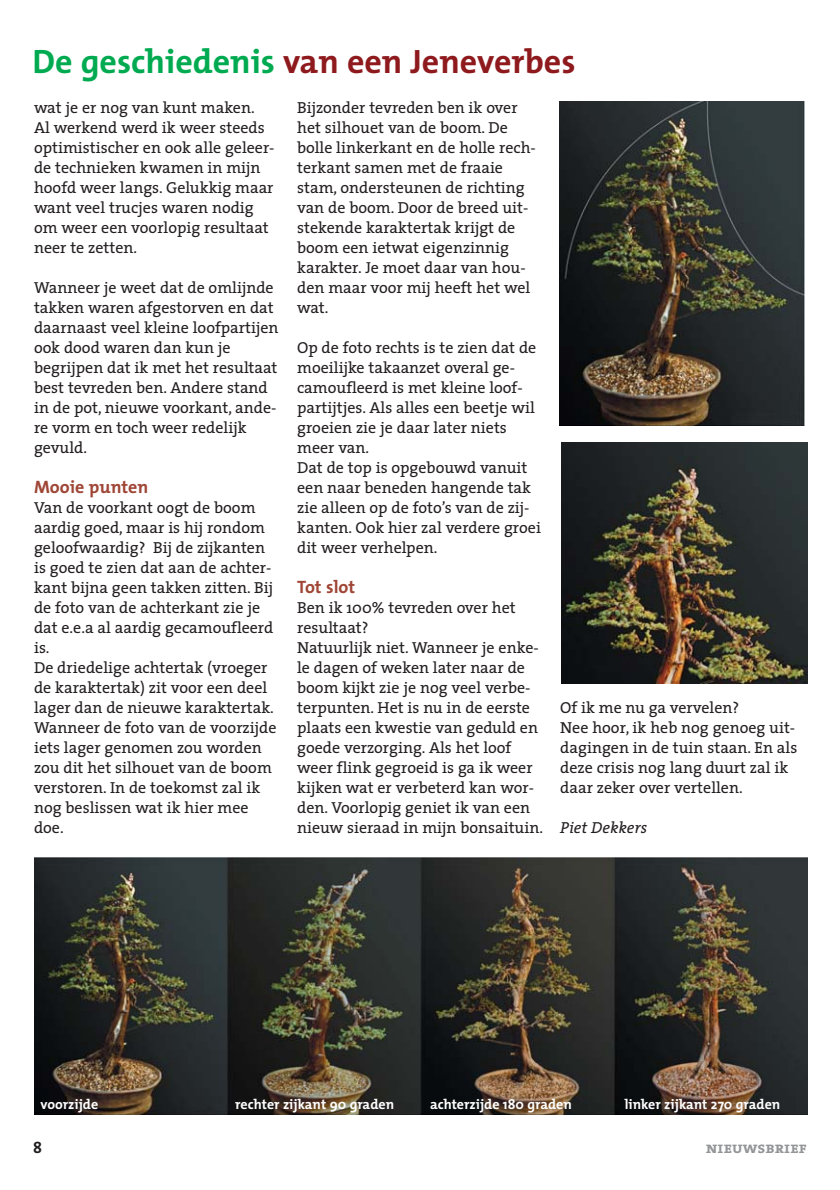
<style>
.page{position:relative;width:840px;height:1190px;background:#fff}
.page>*{position:absolute;margin:0;border:0;box-sizing:border-box;transform-origin:0 0}
.t1{font:700 34px "The Mix";color:#8e1a1d}
.t2{font:700 18px "The Mix";color:#9f4636}
.t3{font:16px/20px "The Serif";color:#231f20}
.t4{font:italic 16px "The Serif";color:#231f20}
.t5{font:16px "The Serif Bold Caps";color:#939598}
.t6{font:700 16px "The Mix";color:#231f20}
.t7{font:700 14px "The Mix";color:#fff}
.s1{color:#00aa50}
</style>
<div class="page">
<img style="left:34px;top:857px;width:773px;height:258px">
<img style="left:559px;top:101px;width:246px;height:325px">
<img style="left:561px;top:442px;width:246px;height:241px">
<h1 class="t1" style="left:33px;top:49px;width:544px"><span class="s1">De geschiedenis</span> van een Jeneverbes</h1>
<p class="t3" style="left:34px;top:100px;width:242px">wat je er nog van kunt maken.<br>Al werkend werd ik weer steeds optimistischer en ook alle geleer&shy;de technieken kwamen in mijn hoofd weer langs. Gelukkig maar want veel trucjes waren nodig om weer een voorlopig resultaat neer te zetten.</p>
<p class="t3" style="left:34px;top:280px;width:246px">Wanneer je weet dat de omlijnde takken waren afgestorven en dat daarnaast veel kleine loofpartijen ook dood waren dan kun je begrijpen dat ik met het resultaat best tevreden ben. Andere stand in de pot, nieuwe voorkant, ande&shy;re vorm en toch weer redelijk gevuld.</p>
<p class="t2" style="left:34px;top:480px;width:116px">Mooie punten</p>
<p class="t3" style="left:34px;top:500px;width:244px">Van de voorkant oogt de boom aardig goed, maar is hij rondom geloofwaardig? Bij de zijkanten is goed te zien dat aan de achter&shy;kant bijna geen takken zitten. Bij de foto van de achterkant zie je dat e.e.a al aardig gecamoufleerd is.<br>De driedelige achtertak (vroeger de karaktertak) zit voor een deel lager dan de nieuwe karaktertak.<br>Wanneer de foto van de voorzijde iets lager genomen zou worden zou dit het silhouet van de boom verstoren. In de toekomst zal ik nog beslissen wat ik hier mee doe.</p>
<p class="t3" style="left:297px;top:100px;width:240px">Bijzonder tevreden ben ik over het silhouet van de boom. De bolle linkerkant en de holle rech&shy;terkant samen met de fraaie stam, ondersteunen de richting van de boom. Door de breed uit&shy;stekende karaktertak krijgt de boom een ietwat eigenzinnig karakter. Je moet daar van hou&shy;den maar voor mij heeft het wel wat.</p>
<p class="t3" style="left:297px;top:340px;width:245px">Op de foto rechts is te zien dat de moeilijke takaanzet overal ge - camoufleerd is met kleine loof&shy;partijtjes. Als alles een beetje wil groeien zie je daar later niets meer van.<br>Dat de top is opgebouwd vanuit een naar beneden hangende tak zie alleen op de foto’s van de zij&shy;kanten. Ook hier zal verdere groei dit weer verhelpen.</p>
<p class="t2" style="left:297px;top:580px;width:60px">Tot slot</p>
<p class="t3" style="left:297px;top:600px;width:247px">Ben ik 100% tevreden over het resultaat?<br>Natuurlijk niet. Wanneer je enke&shy;le dagen of weken later naar de boom kijkt zie je nog veel verbe&shy;terpunten. Het is nu in de eerste plaats een kwestie van geduld en goede verzorging. Als het loof weer flink gegroeid is ga ik weer kijken wat er verbeterd kan wor&shy;den. Voorlopig geniet ik van een nieuw sieraad in mijn bonsaituin.</p>
<p class="t3" style="left:560px;top:700px;width:239px">Of ik me nu ga vervelen?<br>Nee hoor, ik heb nog genoeg uit&shy;dagingen in de tuin staan. En als deze crisis nog lang duurt zal ik daar zeker over vertellen.</p>
<p class="t4" style="left:560px;top:821px;width:88px">Piet Dekkers</p>
<p class="t7" style="left:41px;top:1098px;width:59px">voorzijde</p>
<p class="t7" style="left:235px;top:1098px;width:160px">rechter zijkant 90 graden</p>
<p class="t7" style="left:430px;top:1098px;width:143px">achterzijde 180 graden</p>
<p class="t7" style="left:625px;top:1098px;width:157px">linker zijkant 270 graden</p>
<p class="t6" style="left:33px;top:1141px;width:10px">8</p>
<p class="t5" style="left:706px;top:1138px;width:103px">nieuwsbrief</p>
</div>
